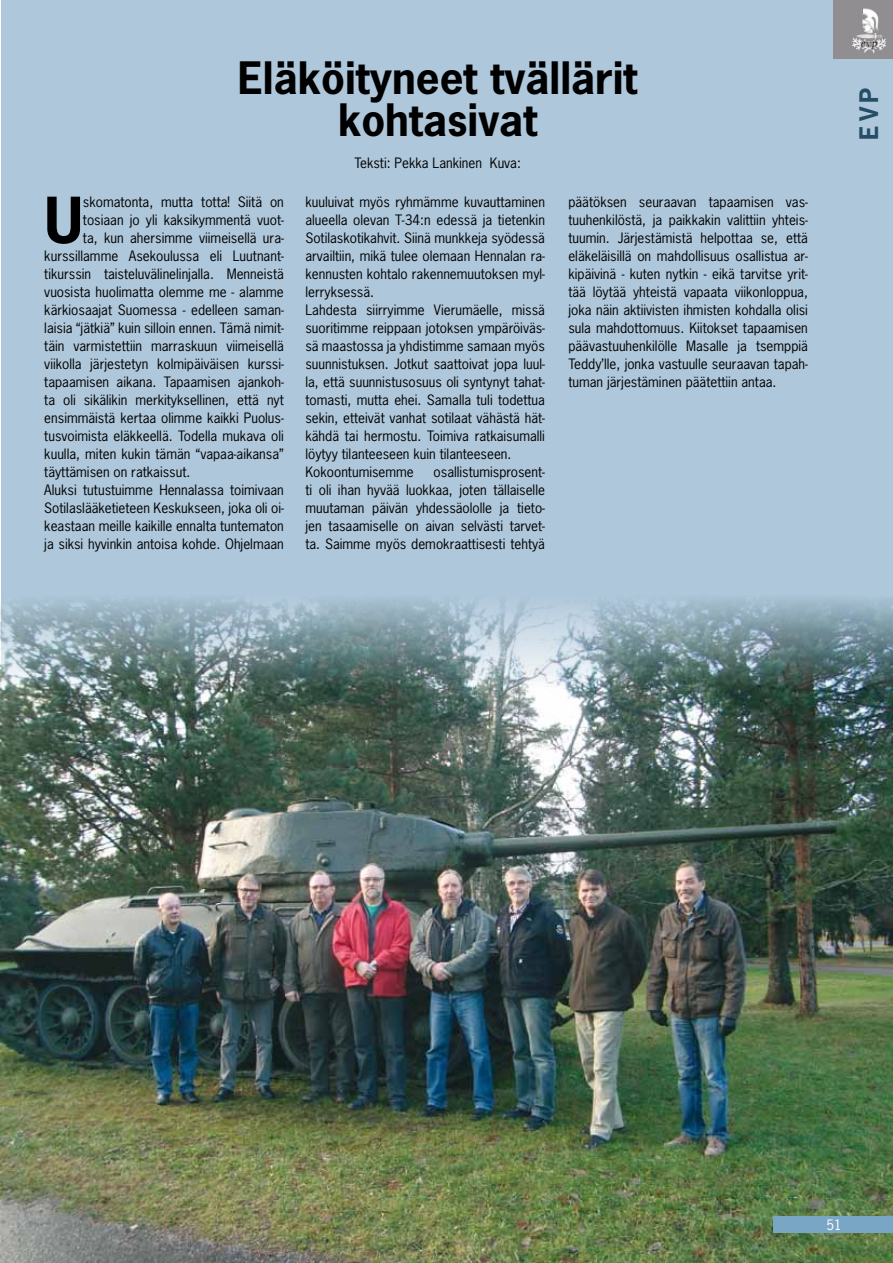
<style>
.page{position:relative;width:893px;height:1263px;background:#fff}
.page>*{position:absolute;margin:0;border:0;box-sizing:border-box;transform-origin:0 0}
.t1{font:700 59.7px "News Gothic Std";color:#000}
.t2{font:700 42px/42px "News Gothic Std";color:#000;text-align:center}
.t3{font:700 24px "News Gothic Std";color:#254d65}
.t4{font:13.5px/18px "News Gothic Std";color:#000;text-align:justify}
.t5{font:13.5px "News Gothic Std";color:#fff}
</style>
<div class="page">
<div style="left:1px;top:0;width:892px;height:791px;background:#aec7da"></div>
<div style="left:834px;top:0;width:59px;height:59px;background:#918e91"></div>
<img style="left:862px;top:8px;width:17px;height:25px">
<img style="left:0;top:599px;width:893px;height:664px">
<div style="left:774px;top:1217px;width:119px;height:16px;background:#7aa6c5"></div>
<h2 class="t2" style="left:238px;top:57px;width:401px">Eläköityneet tvällärit kohtasivat</h2>
<p class="t4" style="left:354px;top:153px;width:168px">Teksti: Pekka Lankinen Kuva:</p>
<p class="t4" style="left:305px;top:193px;width:241px;text-align:left">kuuluivat myös ryhmämme kuvauttaminen alueella olevan T-34:n edessä ja tietenkin Sotilaskotikahvit. Siinä munkkeja syödessä arvailtiin, mikä tulee olemaan Hennalan ra&shy;kennusten kohtalo rakennemuutoksen myl&shy;lerryksessä.<br>Lahdesta siirryimme Vierumäelle, missä suoritimme reippaan jotoksen ympäröiväs&shy;sä maastossa ja yhdistimme samaan myös suunnistuksen. Jotkut saattoivat jopa luul&shy;la, että suunnistusosuus oli syntynyt tahat&shy;tomasti, mutta ehei. Samalla tuli todettua sekin, etteivät vanhat sotilaat vähästä hät&shy;kähdä tai hermostu. Toimiva ratkaisumalli löytyy tilanteeseen kuin tilanteeseen.<br>Kokoontumisemme</p>
<h1 class="t1" style="left:44px;top:181px;width:40px">U</h1>
<p class="t4" style="left:83px;top:193px;width:202px">skomatonta, mutta totta! Siitä on</p>
<p class="t4" style="left:568px;top:193px;width:241px">päätöksen seuraavan tapaamisen vas&shy;tuuhenkilöstä, ja paikkakin valittiin yhteis&shy;tuumin. Järjestämistä helpottaa se, että eläkeläisillä on mahdollisuus osallistua ar&shy;kipäivinä - kuten nytkin - eikä tarvitse yrit&shy;tää löytää yhteistä vapaata viikonloppua, joka näin aktiivisten ihmisten kohdalla olisi sula mahdottomuus. Kiitokset tapaamisen päävastuuhenkilölle Masalle ja tsemppiä Teddy’lle, jonka vastuulle seuraavan tapah&shy;tuman järjestäminen päätettiin antaa.</p>
<p class="t4" style="left:83px;top:211px;width:202px">tosiaan jo yli kaksikymmentä vuot-</p>
<p class="t4" style="left:83px;top:229px;width:202px">ta, kun ahersimme viimeisellä ura-</p>
<p class="t4" style="left:44px;top:247px;width:241px">kurssillamme Asekoulussa eli Luutnant-</p>
<p class="t4" style="left:44px;top:265px;width:241px">tikurssin taisteluvälinelinjalla. Menneistä</p>
<p class="t4" style="left:44px;top:283px;width:241px">vuosista huolimatta olemme me - alamme</p>
<p class="t4" style="left:44px;top:301px;width:241px">kärkiosaajat Suomessa - edelleen saman-</p>
<p class="t4" style="left:44px;top:319px;width:241px">laisia “jätkiä” kuin silloin ennen. Tämä nimit-</p>
<p class="t4" style="left:44px;top:337px;width:241px">täin varmistettiin marraskuun viimeisellä</p>
<p class="t4" style="left:44px;top:355px;width:241px">viikolla järjestetyn kolmipäiväisen kurssi-</p>
<p class="t4" style="left:44px;top:373px;width:241px">tapaamisen aikana. Tapaamisen ajankoh-</p>
<p class="t4" style="left:44px;top:391px;width:241px">ta oli sikälikin merkityksellinen, että nyt</p>
<p class="t4" style="left:44px;top:409px;width:241px">ensimmäistä kertaa olimme kaikki Puolus-</p>
<p class="t4" style="left:44px;top:427px;width:241px">tusvoimista eläkkeellä. Todella mukava oli</p>
<p class="t4" style="left:44px;top:445px;width:241px">kuulla, miten kukin tämän “vapaa-aikansa”</p>
<p class="t4" style="left:44px;top:463px;width:148px">täyttämisen on ratkaissut.</p>
<p class="t4" style="left:44px;top:481px;width:241px">Aluksi tutustuimme Hennalassa toimivaan</p>
<p class="t4" style="left:44px;top:499px;width:241px">Sotilaslääketieteen Keskukseen, joka oli oi-</p>
<p class="t4" style="left:44px;top:517px;width:241px">keastaan meille kaikille ennalta tuntematon</p>
<p class="t4" style="left:44px;top:535px;width:241px">ja siksi hyvinkin antoisa kohde. Ohjelmaan</p>
<p class="t4" style="left:305px;top:463px;width:241px;text-indent:128px">osallistumisprosent&shy;ti oli ihan hyvää luokkaa, joten tällaiselle muutaman päivän yhdessäololle ja tieto&shy;jen tasaamiselle on aivan selvästi tarvet&shy;ta. Saimme myös demokraattisesti tehtyä</p>
<h3 class="t3" style="left:853px;top:140px;width:54px;rotate:-90deg">EVP</h3>
<p class="t5" style="left:826px;top:1216px;width:17px">51</p>
</div>
